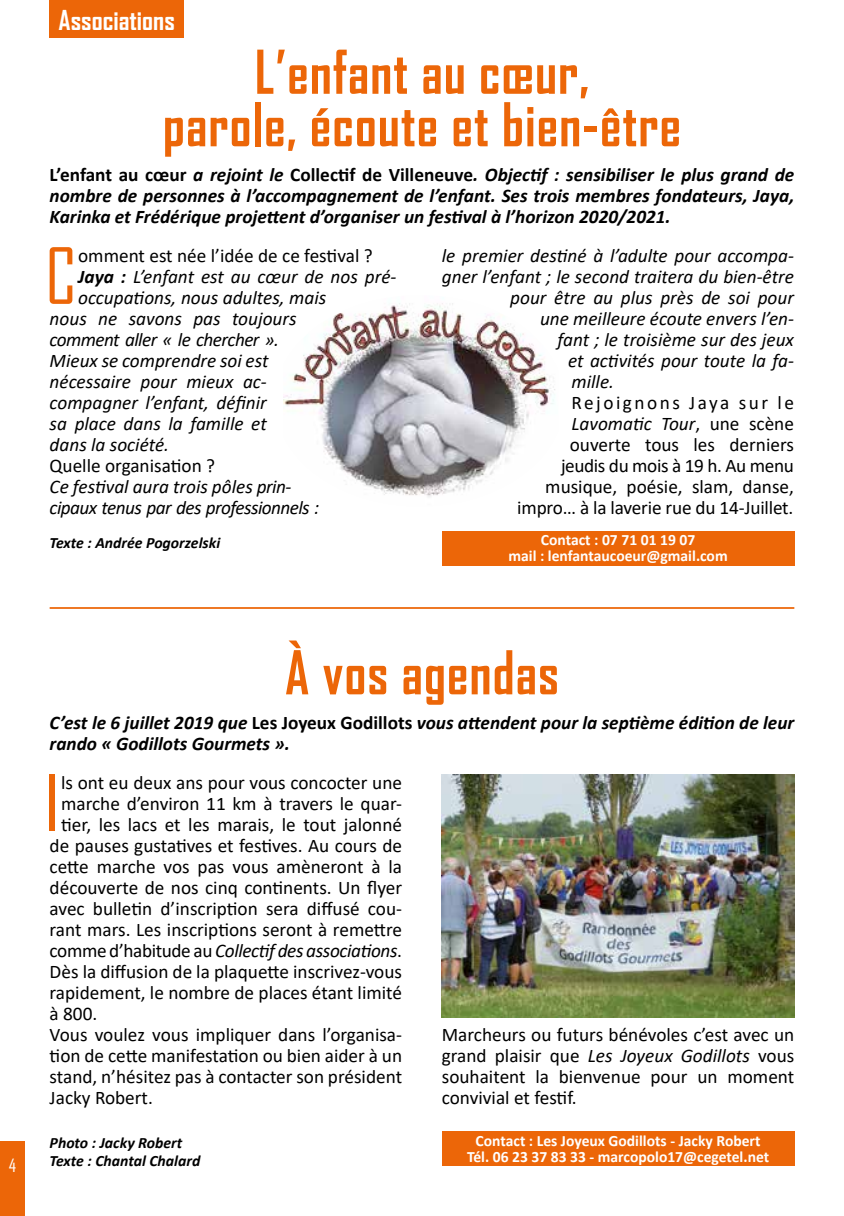
<style>
.page{position:relative;width:844px;height:1216px;background:#fff}
.page>*{position:absolute;margin:0;border:0;box-sizing:border-box;transform-origin:0 0}
.t1{font:74.2px "Agency FB";color:#ec6608}
.t2{font:700 57.75px/52.5px "Agency FB";letter-spacing:.02em;color:#ec6608;text-align:center;scale:.93 1}
.t3{font:700 26.25px "Agency FB";color:#fff}
.t4{font:19.25px/21px "Calibri";color:#000;text-align:right}
.t5{font:italic 19.25px "Calibri";color:#000}
.t6{font:italic 700 19.25px/21px "Calibri";color:#000;text-align:justify}
.t7{font:italic 19.25px/21px "Calibri";letter-spacing:-.03em;color:#000}
.t8{font:italic 19.25px "Calibri";letter-spacing:-.02em;color:#000}
.t9{font:17.5px "Agency FB";color:#fff;scale:1.1 1}
.t10{font:700 15.75px/15.8px "Calibri";color:#fff;text-align:center}
.t11{font:italic 700 15.75px/17.5px "Calibri";color:#000}
.s1{font-style:normal}
.s2{font-weight:700}
.s3{font-style:italic}
</style>
<div class="page">
<div style="left:0;top:1141px;width:25px;height:74px;background:#ec6608"></div>
<div style="left:50px;top:0;width:134px;height:37px;background:#ec6608"></div>
<img style="left:441px;top:774px;width:353px;height:243px">
<div style="left:441px;top:531px;width:353px;height:35px;background:#ec6608"></div>
<div style="left:441px;top:1131px;width:353px;height:35px;background:#ec6608"></div>
<hr style="left:50px;top:607px;width:744px;height:2px;background:#ec6608">
<img style="left:283px;top:303px;width:272px;height:194px">
<p class="t9" style="left:9px;top:1154px;width:8px">4</p>
<h3 class="t3" style="left:58px;top:4px;width:118px">Associations</h3>
<h2 class="t2" style="left:163px;top:44px;width:558px">L’enfant au cœur,<br>parole, écoute et bien-être</h2>
<p class="t6" style="left:50px;top:164px;width:746px"><span class="s1">L’enfant au cœur</span> a rejoint le <span class="s1">Collectif de Villeneuve</span>. Objectif : sensibiliser le plus grand de nombre de personnes à l’accompagnement de l’enfant. Ses trois membres fondateurs, Jaya, Karinka et Frédérique projettent d’organiser un festival à l’horizon 2020/2021.</p>
<h1 class="t1" style="left:45px;top:231px;width:33px">C</h1>
<p class="t4" style="left:78px;top:244px;width:296px">omment est née l’idée de ce festival ?</p>
<p class="t5" style="left:78px;top:263px;width:320px"><span class="s2">Jaya :</span> L’enfant est au cœur de nos pré-</p>
<p class="t5" style="left:78px;top:284px;width:250px">occupations, nous adultes, mais</p>
<p class="t5" style="left:50px;top:305px;width:248px">nous ne savons pas toujours</p>
<p class="t7" style="left:50px;top:328px;width:231px">comment aller « le chercher ».</p>
<p class="t5" style="left:50px;top:347px;width:220px">Mieux se comprendre soi est</p>
<p class="t5" style="left:50px;top:368px;width:218px">nécessaire pour mieux ac-</p>
<p class="t5" style="left:50px;top:389px;width:218px">compagner l’enfant, définir</p>
<p class="t5" style="left:50px;top:410px;width:219px">sa place dans la famille et</p>
<p class="t5" style="left:50px;top:431px;width:121px">dans la société.</p>
<p class="t4" style="left:50px;top:454px;width:167px">Quelle organisation ?</p>
<p class="t7" style="left:50px;top:475px;width:271px">Ce festival aura trois pôles prin&shy;cipaux tenus par des professionnels :</p>
<p class="t11" style="left:50px;top:533px;width:172px">Texte : Andrée Pogorzelski</p>
<p class="t5" style="left:442px;top:242px;width:353px">le premier destiné à l’adulte pour accompa-</p>
<p class="t5" style="left:442px;top:263px;width:353px">gner l’enfant ; le second traitera du bien-être</p>
<p class="t5" style="left:510px;top:284px;width:285px">pour être au plus près de soi pour</p>
<p class="t5" style="left:540px;top:305px;width:255px">une meilleure écoute envers l’en-</p>
<p class="t5" style="left:557px;top:326px;width:238px">fant ; le troisième sur des jeux</p>
<p class="t5" style="left:568px;top:347px;width:227px">et activités pour toute la fa-</p>
<p class="t5" style="left:571px;top:368px;width:44px">mille.</p>
<p class="t4" style="left:517px;top:391px;width:278px">Rejoignons Jaya sur le<br><span class="s3">Lavomatic Tour</span>, une scène ouverte tous les derniers<br>jeudis du mois à 19 h. Au menu musique, poésie, slam, danse, impro… à la laverie rue du 14-Juillet.</p>
<p class="t10" style="left:508px;top:532px;width:221px">Contact : 07 71 01 19 07<br>mail : lenfantaucoeur@gmail.com</p>
<h2 class="t2" style="left:285px;top:645px;width:296px">À vos agendas</h2>
<p class="t6" style="left:50px;top:711px;width:746px">C’est le 6 juillet 2019 que <span class="s1">Les Joyeux Godillots</span> vous attendent pour la septième édition de leur rando « Godillots Gourmets ».</p>
<h1 class="t1" style="left:45px;top:757px;width:16px">I</h1>
<p class="t4" style="left:61px;top:771px;width:342px">ls ont eu deux ans pour vous concocter une</p>
<p class="t4" style="left:61px;top:792px;width:342px">marche d’environ 11 km à travers le quar-</p>
<p class="t4" style="left:61px;top:813px;width:342px">tier, les lacs et les marais, le tout jalonné</p>
<p class="t4" style="left:50px;top:834px;width:354px">de pauses gustatives et festives. Au cours de</p>
<p class="t4" style="left:50px;top:855px;width:354px">cette marche vos pas vous amèneront à la</p>
<p class="t4" style="left:50px;top:876px;width:354px">découverte de nos cinq continents. Un flyer</p>
<p class="t4" style="left:50px;top:897px;width:354px">avec bulletin d’inscription sera diffusé cou-</p>
<p class="t4" style="left:50px;top:918px;width:354px">rant mars. Les inscriptions seront à remettre</p>
<p class="t8" style="left:50px;top:937px;width:354px"><span class="s1">comme d’habitude au</span> Collectif des associations<span class="s1">.</span></p>
<p class="t4" style="left:50px;top:960px;width:354px">Dès la diffusion de la plaquette inscrivez-vous</p>
<p class="t4" style="left:50px;top:981px;width:354px">rapidement, le nombre de places étant limité</p>
<p class="t4" style="left:50px;top:1002px;width:49px">à 800.</p>
<p class="t4" style="left:50px;top:1023px;width:354px">Vous voulez vous impliquer dans l’organisa-</p>
<p class="t4" style="left:50px;top:1044px;width:354px">tion de cette manifestation ou bien aider à un</p>
<p class="t4" style="left:50px;top:1065px;width:354px">stand, n’hésitez pas à contacter son président</p>
<p class="t4" style="left:50px;top:1086px;width:105px">Jacky Robert.</p>
<p class="t11" style="left:50px;top:1133px;width:152px">Photo : Jacky Robert<br>Texte : Chantal Chalard</p>
<p class="t4" style="left:441px;top:1023px;width:354px;text-align:justify">Marcheurs ou futurs bénévoles c’est avec un grand plaisir que <span class="s3">Les Joyeux Godillots</span> vous souhaitent la bienvenue pour un moment convivial et festif.</p>
<p class="t10" style="left:467px;top:1132px;width:303px">Contact : Les Joyeux Godillots - Jacky Robert<br>Tél. 06 23 37 83 33 - marcopolo17@cegetel.net</p>
</div>
